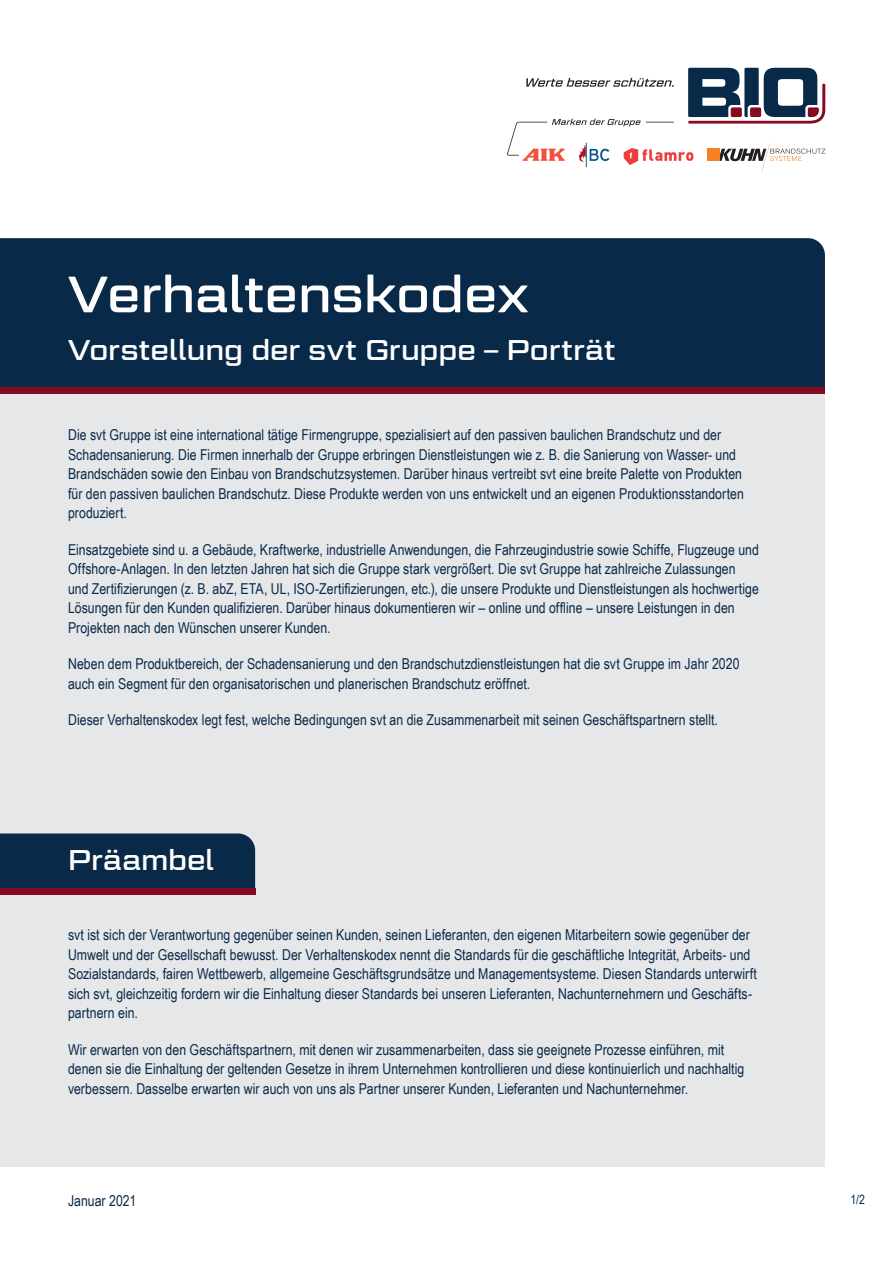
<style>
.page{position:relative;width:893px;height:1263px;background:#fff}
.page>*{position:absolute;margin:0;border:0;box-sizing:border-box;transform-origin:0 0}
.t1{font:51px "Geom Graphic";color:#fff}
.t2{font:28.5px "Geom Graphic";letter-spacing:.005em;color:#fff}
.t3{font:15px/19.5px "Arial Narrow";color:#092949}
.t4{font:12.75px "Arial Narrow";color:#092949}
</style>
<div class="page">
<div style="left:0;top:330px;width:825px;height:837px;background:#e6e7e9"></div>
<div style="left:0;top:238px;width:825px;height:149px;background:#092949"></div>
<div style="left:0;top:387px;width:825px;height:6px;background:#850b22"></div>
<svg style="left:507px;top:68px;width:318px;height:104px"></svg>
<div style="left:0;top:833px;width:255px;height:56px;background:#092949"></div>
<div style="left:0;top:889px;width:255px;height:6px;background:#850b22"></div>
<h1 class="t1" style="left:68px;top:263px;width:462px">Verhaltenskodex</h1>
<h2 class="t2" style="left:68px;top:333px;width:549px">Vorstellung der svt Gruppe – Porträt</h2>
<p class="t3" style="left:68px;top:425px;width:677px">Die svt Gruppe ist eine international tätige Firmengruppe, spezialisiert auf den passiven baulichen Brandschutz und der Schadensanierung. Die Firmen innerhalb der Gruppe erbringen Dienstleistungen wie z. B. die Sanierung von Wasser- und Brandschäden sowie den Einbau von Brandschutzsystemen. Darüber hinaus vertreibt svt eine breite Palette von Produkten für den passiven baulichen Brandschutz. Diese Produkte werden von uns entwickelt und an eigenen Produktionsstandorten produziert.</p>
<p class="t3" style="left:68px;top:539px;width:692px">Einsatzgebiete sind u. a Gebäude, Kraftwerke, industrielle Anwendungen, die Fahrzeugindustrie sowie Schiffe, Flugzeuge und Offshore-Anlagen. In den letzten Jahren hat sich die Gruppe stark vergrößert. Die svt Gruppe hat zahlreiche Zulassungen und Zertifizierungen (z. B. abZ, ETA, UL, ISO-Zertifizierungen, etc.), die unsere Produkte und Dienstleistungen als hochwertige Lösungen für den Kunden qualifizieren. Darüber hinaus dokumentieren wir – online und offline – unsere Leistungen in den Projekten nach den Wünschen unserer Kunden.</p>
<p class="t3" style="left:68px;top:654px;width:673px">Neben dem Produktbereich, der Schadensanierung und den Brandschutzdienstleistungen hat die svt Gruppe im Jahr 2020 auch ein Segment für den organisatorischen und planerischen Brandschutz eröffnet.</p>
<p class="t3" style="left:68px;top:710px;width:651px">Dieser Verhaltenskodex legt fest, welche Bedingungen svt an die Zusammenarbeit mit seinen Geschäftspartnern stellt.</p>
<h2 class="t2" style="left:68px;top:842px;width:148px">Präambel</h2>
<p class="t3" style="left:68px;top:924px;width:690px">svt ist sich der Verantwortung gegenüber seinen Kunden, seinen Lieferanten, den eigenen Mitarbeitern sowie gegenüber der Umwelt und der Gesellschaft bewusst. Der Verhaltenskodex nennt die Standards für die geschäftliche Integrität, Arbeits- und Sozialstandards, fairen Wettbewerb, allgemeine Geschäftsgrundsätze und Managementsysteme. Diesen Standards unterwirft sich svt, gleichzeitig fordern wir die Einhaltung dieser Standards bei unseren Lieferanten, Nachunternehmern und Geschäfts&shy;partnern ein.</p>
<p class="t3" style="left:68px;top:1039px;width:678px">Wir erwarten von den Geschäftspartnern, mit denen wir zusammenarbeiten, dass sie geeignete Prozesse einführen, mit denen sie die Einhaltung der geltenden Gesetze in ihrem Unternehmen kontrollieren und diese kontinuierlich und nachhaltig verbessern. Dasselbe erwarten wir auch von uns als Partner unserer Kunden, Lieferanten und Nachunternehmer.</p>
<p class="t3" style="left:68px;top:1190px;width:70px">Januar 2021</p>
<p class="t4" style="left:850px;top:1190px;width:16px">1/2</p>
</div>
